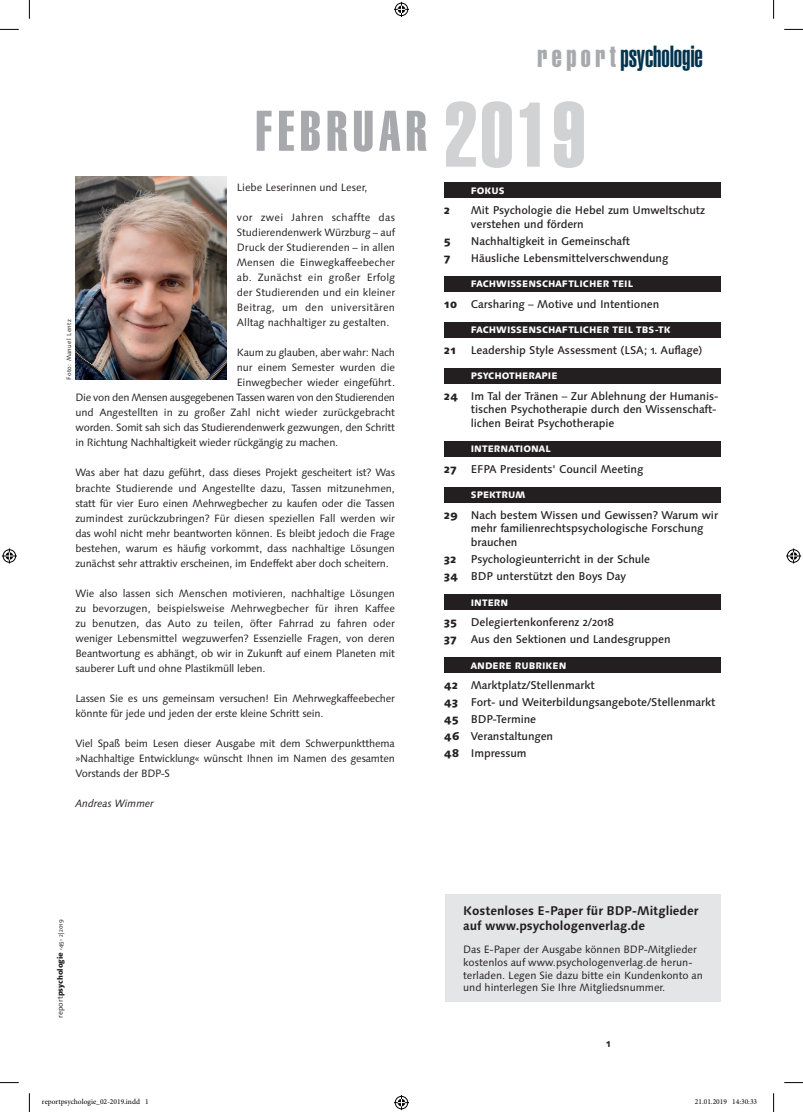
<style>
.page{position:relative;width:803px;height:1112px;background:#fff}
.page>*{position:absolute;margin:0;border:0;box-sizing:border-box;transform-origin:0 0}
.t1{font:56.25px "Helvetica Extra Compressed";letter-spacing:.1em;color:#a8a9ad}
.t2{font:900 extra-condensed 30px "Helvetica";letter-spacing:-.005em;color:#00344e}
.t3{font:700 12.5px/15px "Linotype Syntax Os F";letter-spacing:-.005em;color:#231f20}
.t4{font:500 11.25px/17px "Linotype Syntax Os F";letter-spacing:-.01em;color:#231f20}
.t5{font:800 11.25px "Linotype Syntax Os F";color:#231f20}
.t6{font:10.62px/15px "Linotype Syntax Os F";letter-spacing:-.02em;color:#231f20;text-align:justify}
.t7{font:italic 10.62px "Linotype Syntax Os F";letter-spacing:-.005em;color:#231f20}
.t8{font:700 10.62px "Linotype Syntax Os F";color:#231f20}
.t9{font:800 9.38px "Linotype Syntax Os F";color:#fff}
.t10{font:7.5px "Minion Pro";color:#000}
.t11{font:800 7.5px "Linotype Syntax Os F";letter-spacing:-.015em;color:#231f20}
.t12{font:6.25px "Linotype Syntax Os F";letter-spacing:.05em;color:#231f20}
.s1{font-family:"Helvetica Extra Compressed";font-weight:400;font-stretch:normal;color:#a8a9ad}
.s2{font-size:90px;color:#d1d2d4}
.s3{font-weight:400}
.s4{font-weight:400;font-size:6.25px}
.s5{font-weight:800}
</style>
<div class="page">
<div style="left:445px;top:893px;width:276px;height:108px;background:#e4e5e7"></div>
<div style="left:444px;top:182px;width:276px;height:15px;background:#231f20"></div>
<div style="left:444px;top:276px;width:276px;height:15px;background:#231f20"></div>
<div style="left:444px;top:322px;width:276px;height:15px;background:#231f20"></div>
<div style="left:444px;top:368px;width:276px;height:15px;background:#231f20"></div>
<div style="left:444px;top:441px;width:276px;height:15px;background:#231f20"></div>
<div style="left:444px;top:487px;width:276px;height:15px;background:#231f20"></div>
<div style="left:444px;top:594px;width:276px;height:15px;background:#231f20"></div>
<div style="left:444px;top:657px;width:276px;height:15px;background:#231f20"></div>
<img style="left:75px;top:176px;width:151px;height:203px">
<svg style="left:0;top:29px;width:19px;height:1px"></svg>
<svg style="left:784px;top:29px;width:19px;height:1px"></svg>
<svg style="left:0;top:1082px;width:19px;height:1px"></svg>
<svg style="left:784px;top:1082px;width:19px;height:1px"></svg>
<svg style="left:29px;top:0;width:1px;height:19px"></svg>
<svg style="left:29px;top:1093px;width:1px;height:18px"></svg>
<svg style="left:773px;top:0;width:1px;height:19px"></svg>
<svg style="left:773px;top:1093px;width:1px;height:18px"></svg>
<svg style="left:394px;top:2px;width:15px;height:15px"></svg>
<svg style="left:394px;top:1095px;width:15px;height:14px"></svg>
<svg style="left:2px;top:548px;width:15px;height:15px"></svg>
<svg style="left:786px;top:548px;width:15px;height:15px"></svg>
<h2 class="t2" style="left:537px;top:40px;width:167px"><span class="s1">R EP O R T</span> psychologie</h2>
<h1 class="t1" style="left:255px;top:97px;width:332px">FEBRUAR <span class="s2">2019</span></h1>
<p class="t6" style="left:237px;top:180px;width:132px">Liebe Leserinnen und Leser,</p>
<p class="t6" style="left:237px;top:210px;width:160px">vor zwei Jahren schaffte das Studierendenwerk Würzburg – auf Druck der Studierenden – in allen Mensen die Einwegkaffeebecher ab. Zunächst ein großer Erfolg der Studierenden und ein kleiner Beitrag, um den universitären Alltag nachhaltiger zu gestalten.</p>
<p class="t6" style="left:237px;top:345px;width:160px">Kaum zu glauben, aber wahr: Nach</p>
<p class="t6" style="left:237px;top:360px;width:160px">nur einem Semester wurden die</p>
<p class="t6" style="left:237px;top:375px;width:160px">Einwegbecher wieder eingeführt.</p>
<p class="t6" style="left:75px;top:390px;width:321px">Die von den Mensen ausgegebenen Tassen waren von den Studierenden</p>
<p class="t6" style="left:75px;top:405px;width:321px">und Angestellten in zu großer Zahl nicht wieder zurückgebracht</p>
<p class="t6" style="left:75px;top:420px;width:321px">worden. Somit sah sich das Studierendenwerk gezwungen, den Schritt</p>
<p class="t6" style="left:75px;top:435px;width:264px">in Richtung Nachhaltigkeit wieder rückgängig zu machen.</p>
<p class="t6" style="left:75px;top:465px;width:321px">Was aber hat dazu geführt, dass dieses Projekt gescheitert ist? Was brachte Studierende und Angestellte dazu, Tassen mitzunehmen, statt für vier Euro einen Mehrwegbecher zu kaufen oder die Tassen zumindest zurückzubringen? Für diesen speziellen Fall werden wir das wohl nicht mehr beantworten können. Es bleibt jedoch die Frage bestehen, warum es häufig vorkommt, dass nachhaltige Lösungen zunächst sehr attraktiv erscheinen, im Endeffekt aber doch scheitern.</p>
<p class="t6" style="left:75px;top:585px;width:321px">Wie also lassen sich Menschen motivieren, nachhaltige Lösungen zu bevorzugen, beispielsweise Mehrwegbecher für ihren Kaffee zu benutzen, das Auto zu teilen, öfter Fahrrad zu fahren oder weniger Lebensmittel wegzuwerfen? Essenzielle Fragen, von deren Beantwortung es abhängt, ob wir in Zukunft auf einem Planeten mit sauberer Luft und ohne Plastikmüll leben.</p>
<p class="t6" style="left:75px;top:690px;width:321px">Lassen Sie es uns gemeinsam versuchen! Ein Mehrwegkaffeebecher könnte für jede und jeden der erste kleine Schritt sein.</p>
<p class="t6" style="left:75px;top:735px;width:321px">Viel Spaß beim Lesen dieser Ausgabe mit dem Schwerpunktthema »Nachhaltige Entwicklung« wünscht Ihnen im Namen des gesamten Vorstands der BDP-S</p>
<p class="t7" style="left:75px;top:796px;width:80px">Andreas Wimmer</p>
<p class="t12" style="left:65px;top:379px;width:62px;rotate:-90deg">Foto: Manuel Lentz</p>
<p class="t11" style="left:56px;top:1017px;width:99px;rotate:-90deg"><span class="s3">report</span>psychologie <span class="s4">‹45› 2|2019</span></p>
<p class="t9" style="left:471px;top:184px;width:35px">FOKUS</p>
<p class="t5" style="left:444px;top:203px;width:7px">2</p>
<p class="t4" style="left:471px;top:203px;width:236px;line-height:13.5px">Mit Psychologie die Hebel zum Umweltschutz verstehen und fördern</p>
<p class="t5" style="left:444px;top:233px;width:8px">5</p>
<p class="t4" style="left:471px;top:232px;width:161px">Nachhaltigkeit in Gemeinschaft</p>
<p class="t5" style="left:444px;top:250px;width:8px">7</p>
<p class="t4" style="left:471px;top:249px;width:199px">Häusliche Lebensmittelverschwendung</p>
<p class="t9" style="left:471px;top:278px;width:164px">FACHWISSENSCHAFTLICHER TEIL</p>
<p class="t4" style="left:444px;top:295px;width:216px"><span class="s5">10</span> Carsharing – Motive und Intentionen</p>
<p class="t9" style="left:471px;top:324px;width:201px">FACHWISSENSCHAFTLICHER TEIL TBS-TK</p>
<p class="t5" style="left:444px;top:342px;width:13px">21</p>
<p class="t4" style="left:471px;top:341px;width:233px">Leadership Style Assessment (LSA; 1. Auflage)</p>
<p class="t9" style="left:471px;top:370px;width:88px">PSYCHOTHERAPIE</p>
<p class="t4" style="left:471px;top:389px;width:249px;line-height:13.5px;text-indent:-27px"><span class="s5">24</span> Im Tal der Tränen – Zur Ablehnung der Humanis&shy;tischen Psychotherapie durch den Wissenschaft&shy;lichen Beirat Psychotherapie</p>
<p class="t9" style="left:471px;top:443px;width:82px">INTERNATIONAL</p>
<p class="t5" style="left:444px;top:461px;width:14px">27</p>
<p class="t4" style="left:471px;top:460px;width:174px">EFPA Presidents' Council Meeting</p>
<p class="t9" style="left:471px;top:489px;width:56px">SPEKTRUM</p>
<p class="t4" style="left:471px;top:508px;width:249px;line-height:13.5px;text-indent:-27px"><span class="s5">29</span> Nach bestem Wissen und Gewissen? Warum wir mehr familienrechtspsychologische Forschung brauchen</p>
<p class="t5" style="left:444px;top:551px;width:13px">32</p>
<p class="t4" style="left:444px;top:550px;width:207px;text-indent:27px">Psychologieunterricht in der Schule<br><span class="s5">34</span> BDP unterstützt den Boys Day</p>
<p class="t9" style="left:471px;top:596px;width:39px">INTERN</p>
<p class="t4" style="left:444px;top:613px;width:171px"><span class="s5">35</span> Delegiertenkonferenz 2/2018<br><span class="s5">37</span></p>
<p class="t4" style="left:471px;top:630px;width:201px">Aus den Sektionen und Landesgruppen</p>
<p class="t9" style="left:471px;top:659px;width:97px">ANDERE RUBRIKEN</p>
<p class="t4" style="left:444px;top:676px;width:273px"><span class="s5">42</span> Marktplatz/Stellenmarkt<br><span class="s5">43</span> Fort- und Weiterbildungsangebote/Stellenmarkt<br><span class="s5">45</span> BDP-Termine<br><span class="s5">46</span> Veranstaltungen<br><span class="s5">48</span> Impressum</p>
<p class="t3" style="left:463px;top:902px;width:237px">Kostenloses E-Paper für BDP-Mitglieder auf www.psychologenverlag.de</p>
<p class="t6" style="left:463px;top:942px;width:241px;line-height:12.8px;text-align:left">Das E-Paper der Ausgabe können BDP-Mitglieder kostenlos auf www.psychologenverlag.de herun&shy;terladen. Legen Sie dazu bitte ein Kundenkonto an und hinterlegen Sie Ihre Mitgliedsnummer.</p>
<p class="t8" style="left:606px;top:1036px;width:6px">1</p>
<p class="t10" style="left:42px;top:1096px;width:108px">reportpsychologie_02-2019.indd 1</p>
<p class="t10" style="left:695px;top:1096px;width:64px">21.01.2019 14:30:33</p>
</div>
